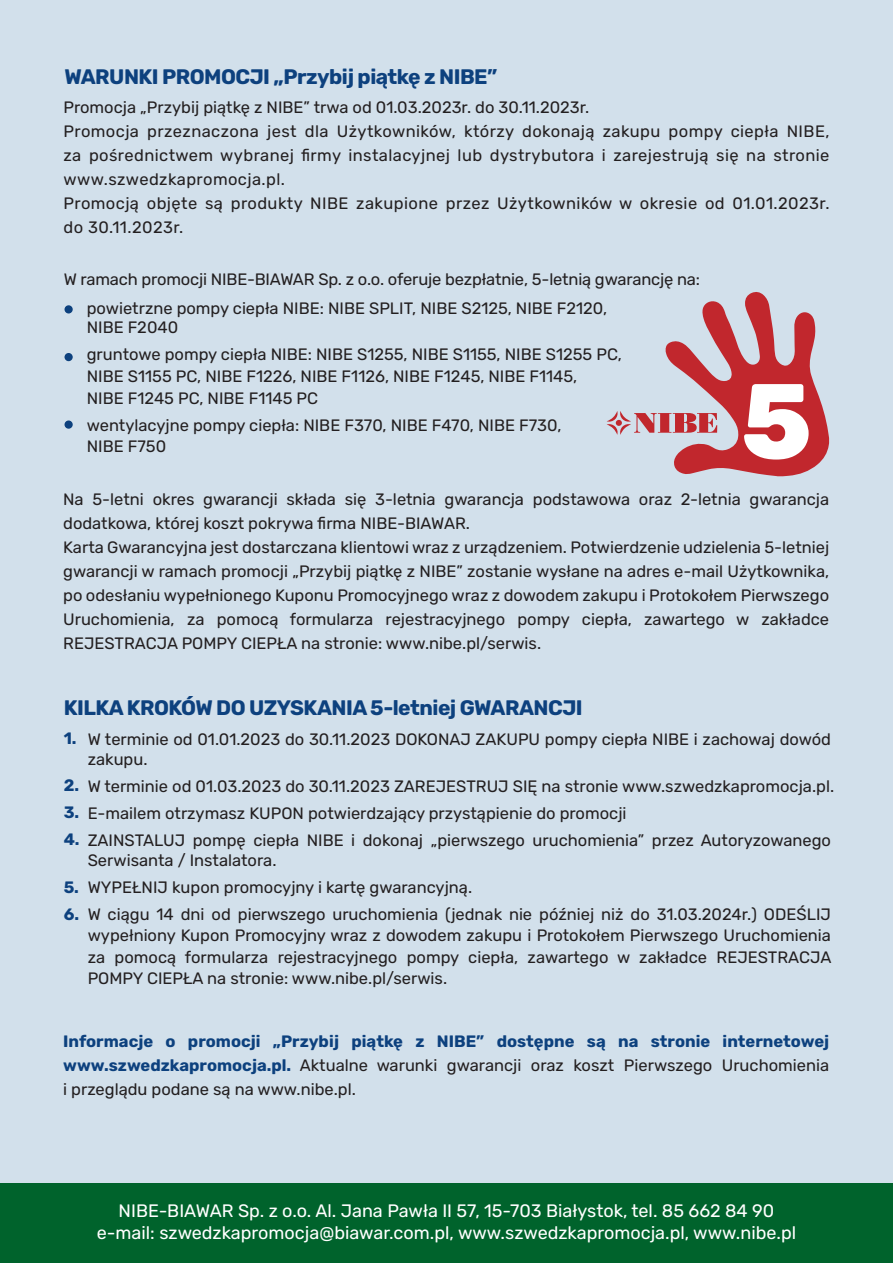
<style>
.page{position:relative;width:893px;height:1263px;background:#d2e0eb}
.page>*{position:absolute;margin:0;border:0;box-sizing:border-box;transform-origin:0 0}
.t1{font:800 106.05px "Rubik";color:#fff}
.t2{font:700 21px "Rubik";letter-spacing:-.025em;color:#0d417e}
.t3{font:18px/21.6px "Rubik";color:#fff;text-align:center}
.t4{font:16.5px/24px "Rubik";color:#231f20}
.t5{font:16.5px/24px "Rubik";letter-spacing:.025em;color:#231f20}
.t6{font:700 16.5px/27px "Rubik";color:#0d417e;text-align:justify}
.s1{font-weight:400;color:#231f20}
</style>
<div class="page">
<div style="left:0;top:1183px;width:893px;height:80px;background:#00632c"></div>
<div style="left:65px;top:305px;width:8px;height:8px;background:#0d417e;border-radius:50%"></div>
<div style="left:65px;top:353px;width:8px;height:8px;background:#0d417e;border-radius:50%"></div>
<div style="left:65px;top:420px;width:8px;height:9px;background:#0d417e;border-radius:50%"></div>
<svg style="left:607px;top:292px;width:222px;height:184px"></svg>
<p class="t2" style="left:64px;top:65px;width:434px">WARUNKI PROMOCJI „Przybij piątkę z NIBE”</p>
<p class="t5" style="left:63px;top:96px;width:767px">Promocja „Przybij piątkę z NIBE” trwa od 01.03.2023r. do 30.11.2023r.<br>Promocja przeznaczona jest dla Użytkowników, którzy dokonają zakupu pompy ciepła NIBE, za pośrednictwem wybranej firmy instalacyjnej lub dystrybutora i zarejestrują się na stronie www.szwedzkapromocja.pl.<br>Promocją objęte są produkty NIBE zakupione przez Użytkowników w okresie od 01.01.2023r. do 30.11.2023r.</p>
<p class="t4" style="left:87px;top:265px;width:615px;line-height:28.5px;text-indent:-23px">W ramach promocji NIBE-BIAWAR Sp. z o.o. oferuje bezpłatnie, 5-letnią gwarancję na: powietrzne pompy ciepła NIBE: NIBE SPLIT, NIBE S2125, NIBE F2120,</p>
<p class="t4" style="left:87px;top:314px;width:537px;line-height:27px">NIBE F2040<br>gruntowe pompy ciepła NIBE: NIBE S1255, NIBE S1155, NIBE S1255 PC,</p>
<p class="t4" style="left:87px;top:366px;width:492px;line-height:21.6px">NIBE S1155 PC, NIBE F1226, NIBE F1126, NIBE F1245, NIBE F1145,<br>NIBE F1245 PC, NIBE F1145 PC</p>
<p class="t4" style="left:87px;top:414px;width:476px;line-height:21.6px">wentylacyjne pompy ciepła: NIBE F370, NIBE F470, NIBE F730,<br>NIBE F750</p>
<h1 class="t1" style="left:741px;top:362px;width:72px">5</h1>
<p class="t4" style="left:63px;top:488px;width:767px">Na 5-letni okres gwarancji składa się 3-letnia gwarancja podstawowa oraz 2-letnia gwarancja dodatkowa, której koszt pokrywa firma NIBE-BIAWAR.<br>Karta Gwarancyjna jest dostarczana klientowi wraz z urządzeniem. Potwierdzenie udzielenia 5-letniej gwarancji w ramach promocji „Przybij piątkę z NIBE” zostanie wysłane na adres e-mail Użytkownika, po odesłaniu wypełnionego Kuponu Promocyjnego wraz z dowodem zakupu i Protokołem Pierwszego Uruchomienia, za pomocą formularza rejestracyjnego pompy ciepła, zawartego w zakładce REJESTRACJA POMPY CIEPŁA na stronie: www.nibe.pl/serwis.</p>
<p class="t2" style="left:64px;top:696px;width:520px">KILKA KROKÓW DO UZYSKANIA 5-letniej GWARANCJI</p>
<p class="t4" style="left:88px;top:730px;width:745px;line-height:19.8px">W terminie od 01.01.2023 do 30.11.2023 DOKONAJ ZAKUPU pompy ciepła NIBE i zachowaj dowód zakupu.</p>
<p class="t4" style="left:88px;top:773px;width:748px;line-height:27px">W terminie od 01.03.2023 do 30.11.2023 ZAREJESTRUJ SIĘ na stronie www.szwedzkapromocja.pl.<br>E-mailem otrzymasz KUPON potwierdzający przystąpienie do promocji<br>ZAINSTALUJ pompę ciepła NIBE i dokonaj „pierwszego uruchomienia” przez Autoryzowanego</p>
<p class="t4" style="left:88px;top:847px;width:745px;line-height:27px">Serwisanta / Instalatora.<br>WYPEŁNIJ kupon promocyjny i kartę gwarancyjną.<br>W ciągu 14 dni od pierwszego uruchomienia (jednak nie później niż do 31.03.2024r.) ODEŚLIJ</p>
<p class="t4" style="left:88px;top:925px;width:745px;line-height:21.6px;text-align:justify">wypełniony Kupon Promocyjny wraz z dowodem zakupu i Protokołem Pierwszego Uruchomienia za pomocą formularza rejestracyjnego pompy ciepła, zawartego w zakładce REJESTRACJA POMPY CIEPŁA na stronie: www.nibe.pl/serwis.</p>
<p class="t6" style="left:64px;top:725px;width:14px">1.</p>
<p class="t6" style="left:64px;top:772px;width:17px">2.<br>3.<br>4.</p>
<p class="t6" style="left:64px;top:875px;width:17px">5.<br>6.</p>
<p class="t6" style="left:63px;top:1029px;width:767px;line-height:24px">Informacje o promocji „Przybij piątkę z NIBE” dostępne są na stronie internetowej www.szwedzkapromocja.pl. <span class="s1">Aktualne warunki gwarancji oraz koszt Pierwszego Uruchomienia i przeglądu podane są na www.nibe.pl.</span></p>
<p class="t3" style="left:97px;top:1200px;width:701px">NIBE-BIAWAR Sp. z o.o. Al. Jana Pawła II 57, 15-703 Białystok, tel. 85 662 84 90 e-mail: szwedzkapromocja@biawar.com.pl, www.szwedzkapromocja.pl, www.nibe.pl</p>
</div>
